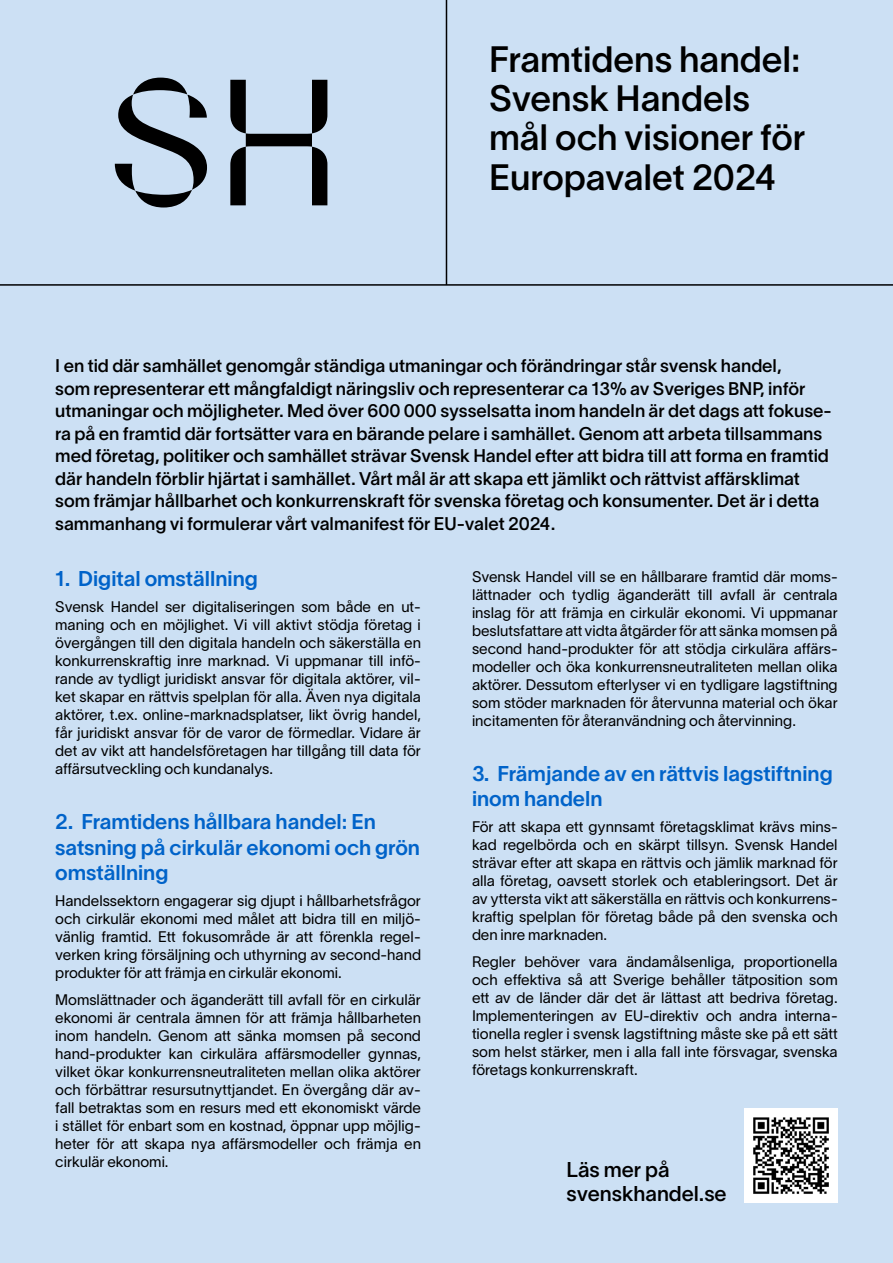
<style>
.page{position:relative;width:893px;height:1263px;background:#cce0f4}
.page>*{position:absolute;margin:0;border:0;box-sizing:border-box;transform-origin:0 0}
.Heading{font:36px/39px "Lausanne 500";color:#000}
.Heading_large_in_text{font:21px/25.2px "Lausanne 600";color:#0063c9}
.Heading-2{font:21px "Lausanne 500";color:#000}
.Body_Copy{font:18px/22.5px "Lausanne 500";color:#000}
.Body_Copy-2{font:15px/18px "Lausanne 300";color:#000;text-align:justify}
</style>
<div class="page">
<svg style="left:115px;top:78px;width:212px;height:129px"></svg>
<hr style="left:446px;top:0;width:1px;height:285px;background:#000">
<hr style="left:0;top:284px;width:893px;height:2px;background:#000">
<img style="left:744px;top:1109px;width:94px;height:93px">
<p class="Heading" style="left:489px;top:39px;width:318px">Framtidens handel:<br>Svensk Handels mål och visioner för<br>Europavalet 2024</p>
<p class="Body_Copy" style="left:55px;top:354px;width:778px">I en tid där samhället genomgår ständiga utmaningar och förändringar står svensk handel,<br>som representerar ett mångfaldigt näringsliv och representerar ca 13% av Sveriges BNP, inför utmaningar och möjligheter. Med över 600 000 sysselsatta inom handeln är det dags att fokuse&shy;ra på en framtid där fortsätter vara en bärande pelare i samhället. Genom att arbeta tillsammans med företag, politiker och samhället strävar Svensk Handel efter att bidra till att forma en framtid där handeln förblir hjärtat i samhället. Vårt mål är att skapa ett jämlikt och rättvist affärsklimat som främjar hållbarhet och konkurrenskraft för svenska företag och konsumenter. Det är i detta sammanhang vi formulerar vårt valmanifest för EU-valet 2024.</p>
<p class="Heading_large_in_text" style="left:55px;top:565px;width:204px">1. Digital omställning</p>
<p class="Body_Copy-2" style="left:55px;top:598px;width:367px">Svensk Handel ser digitaliseringen som både en ut&shy;maning och en möjlighet. Vi vill aktivt stödja företag i övergången till den digitala handeln och säkerställa en konkurrenskraftig inre marknad. Vi uppmanar till infö&shy;rande av tydligt juridiskt ansvar för digitala aktörer, vil&shy;ket skapar en rättvis spelplan för alla. Även nya digitala aktörer, t.ex. online-marknadsplatser, likt övrig handel, får juridiskt ansvar för de varor de förmedlar. Vidare är det av vikt att handelsföretagen har tillgång till data för affärsutveckling och kundanalys.</p>
<p class="Heading_large_in_text" style="left:55px;top:809px;width:366px">2. Framtidens hållbara handel: En satsning på cirkulär ekonomi och grön omställning</p>
<p class="Body_Copy-2" style="left:55px;top:891px;width:367px">Handelssektorn engagerar sig djupt i hållbarhetsfrågor och cirkulär ekonomi med målet att bidra till en miljö&shy;vänlig framtid. Ett fokusområde är att förenkla regel&shy;verken kring försäljning och uthyrning av second-hand produkter för att främja en cirkulär ekonomi.</p>
<p class="Body_Copy-2" style="left:55px;top:990px;width:367px">Momslättnader och äganderätt till avfall för en cirkulär ekonomi är centrala ämnen för att främja hållbarheten inom handeln. Genom att sänka momsen på second hand-produkter kan cirkulära affärsmodeller gynnas, vilket ökar konkurrensneutraliteten mellan olika aktörer och förbättrar resursutnyttjandet. En övergång där av&shy;fall betraktas som en resurs med ett ekonomiskt värde i stället för enbart som en kostnad, öppnar upp möjlig&shy;heter för att skapa nya affärsmodeller och främja en cirkulär ekonomi.</p>
<p class="Body_Copy-2" style="left:472px;top:567px;width:367px">Svensk Handel vill se en hållbarare framtid där moms&shy;lättnader och tydlig äganderätt till avfall är centrala inslag för att främja en cirkulär ekonomi. Vi uppmanar beslutsfattare att vidta åtgärder för att sänka momsen på second hand-produkter för att stödja cirkulära affärs&shy;modeller och öka konkurrensneutraliteten mellan olika aktörer. Dessutom efterlyser vi en tydligare lagstiftning som stöder marknaden för återvunna material och ökar incitamenten för återanvändning och återvinning.</p>
<p class="Heading_large_in_text" style="left:472px;top:760px;width:362px">3. Främjande av en rättvis lagstiftning inom handeln</p>
<p class="Body_Copy-2" style="left:472px;top:817px;width:367px">För att skapa ett gynnsamt företagsklimat krävs mins&shy;kad regelbörda och en skärpt tillsyn. Svensk Handel strävar efter att skapa en rättvis och jämlik marknad för alla företag, oavsett storlek och etableringsort. Det är av yttersta vikt att säkerställa en rättvis och konkurrens&shy;kraftig spelplan för företag både på den svenska och den inre marknaden.</p>
<p class="Body_Copy-2" style="left:472px;top:952px;width:367px">Regler behöver vara ändamålsenliga, proportionella och effektiva så att Sverige behåller tätposition som ett av de länder där det är lättast att bedriva företag.<br>Implementeringen av EU-direktiv och andra interna&shy;tionella regler i svensk lagstiftning måste ske på ett sätt som helst stärker, men i alla fall inte försvagar, svenska företags konkurrenskraft.</p>
<p class="Heading-2" style="left:567px;top:1156px;width:105px">Läs mer på</p>
<p class="Heading-2" style="left:567px;top:1180px;width:162px">svenskhandel.se</p>
</div>
